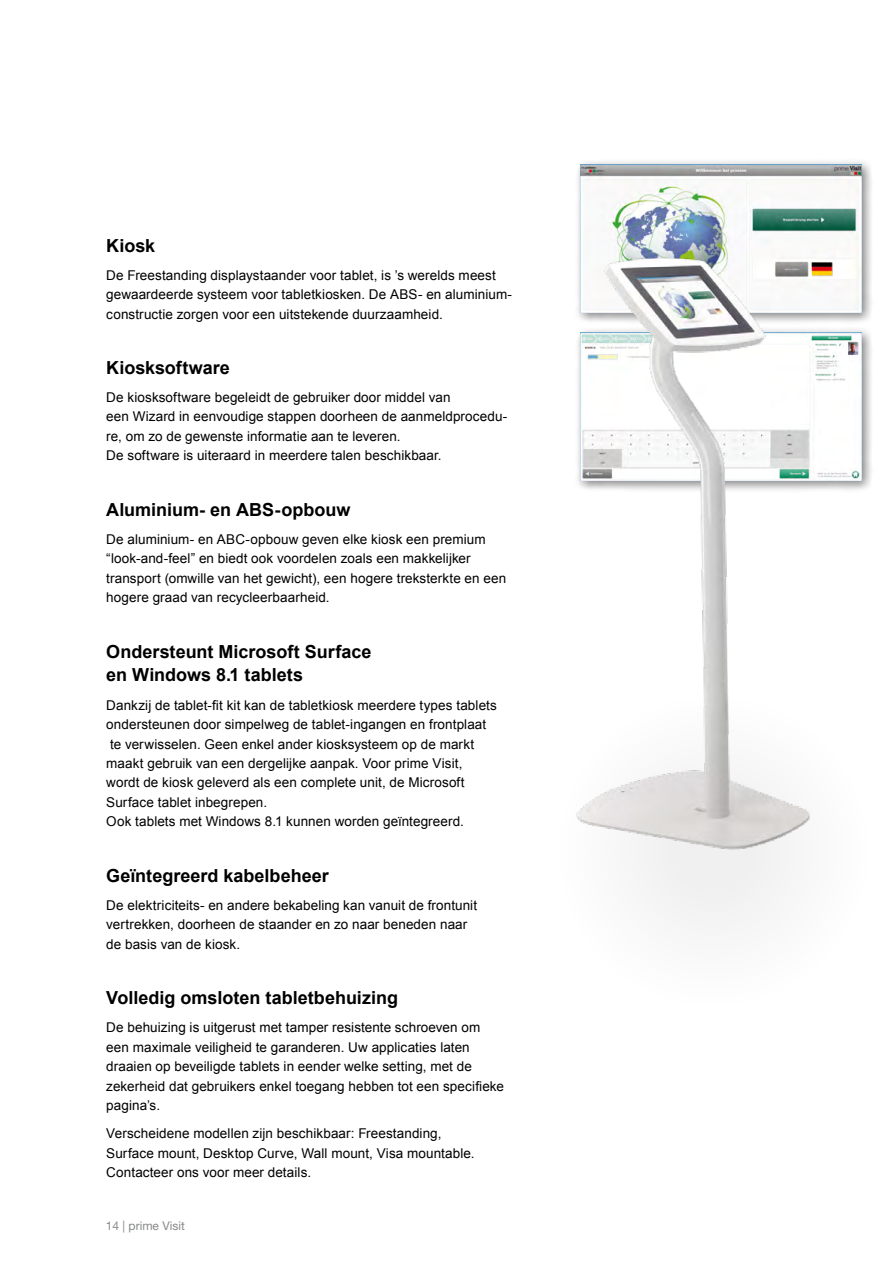
<style>
.page{position:relative;width:893px;height:1263px;background:#fff}
.page>*{position:absolute;margin:0;border:0;box-sizing:border-box;transform-origin:0 0}
.t1{font:700 18px/24px "Arial";color:#000}
.t2{font:13.5px/19.5px "Arial";letter-spacing:.005em;color:#000}
.t3{font:12px "Helvetica Neue LT Std";color:#87888a}
</style>
<div class="page">
<div style="left:574px;top:327px;width:300px;height:166px;background:#000;opacity:.5"></div>
<img style="left:812px;top:333px;width:50px;height:148px">
<div style="left:574px;top:158px;width:300px;height:167px;background:#000;opacity:.5"></div>
<img style="left:580px;top:165px;width:282px;height:148px">
<img style="left:574px;top:255px;width:238px;height:436px">
<svg style="left:552px;top:690px;width:322px;height:322px"></svg>
<h1 class="t1" style="left:106px;top:234px;width:50px">Kiosk</h1>
<p class="t2" style="left:106px;top:265px;width:407px">De Freestanding displaystaander voor tablet, is ’s werelds meest gewaardeerde systeem voor tabletkiosken. De ABS- en aluminium&shy;constructie zorgen voor een uitstekende duurzaamheid.</p>
<h1 class="t1" style="left:106px;top:356px;width:125px">Kiosksoftware</h1>
<p class="t2" style="left:106px;top:388px;width:403px">De kiosksoftware begeleidt de gebruiker door middel van<br>een Wizard in eenvoudige stappen doorheen de aanmeldprocedu&shy;re, om zo de gewenste informatie aan te leveren.<br>De software is uiteraard in meerdere talen beschikbaar.</p>
<h1 class="t1" style="left:106px;top:498px;width:246px">Aluminium- en ABS-opbouw</h1>
<p class="t2" style="left:106px;top:529px;width:401px">De aluminium- en ABC-opbouw geven elke kiosk een premium “look-and-feel” en biedt ook voordelen zoals een makkelijker transport (omwille van het gewicht), een hogere treksterkte en een hogere graad van recycleerbaarheid.</p>
<h1 class="t1" style="left:106px;top:640px;width:267px">Ondersteunt Microsoft Surface en Windows 8.1 tablets</h1>
<p class="t2" style="left:106px;top:695px;width:392px">Dankzij de tablet-fit kit kan de tabletkiosk meerdere types tablets ondersteunen door simpelweg de tablet-ingangen en frontplaat te verwisselen. Geen enkel ander kiosksysteem op de markt maakt gebruik van een dergelijke aanpak. Voor prime Visit, wordt de kiosk geleverd als een complete unit, de Microsoft Surface tablet inbegrepen.<br>Ook tablets met Windows 8.1 kunnen worden geïntegreerd.</p>
<h1 class="t1" style="left:106px;top:864px;width:224px">Geïntegreerd kabelbeheer</h1>
<p class="t2" style="left:106px;top:895px;width:372px">De elektriciteits- en andere bekabeling kan vanuit de frontunit vertrekken, doorheen de staander en zo naar beneden naar de basis van de kiosk.</p>
<h1 class="t1" style="left:106px;top:986px;width:293px">Volledig omsloten tabletbehuizing</h1>
<p class="t2" style="left:106px;top:1018px;width:399px">De behuizing is uitgerust met tamper resistente schroeven om een maximale veiligheid te garanderen. Uw applicaties laten draaien op beveiligde tablets in eender welke setting, met de zekerheid dat gebruikers enkel toegang hebben tot een specifieke pagina’s.</p>
<p class="t2" style="left:106px;top:1124px;width:370px">Verscheidene modellen zijn beschikbaar: Freestanding,<br>Surface mount, Desktop Curve, Wall mount, Visa mountable.<br>Contacteer ons voor meer details.</p>
<p class="t3" style="left:106px;top:1218px;width:80px">14 | prime Visit</p>
</div>
